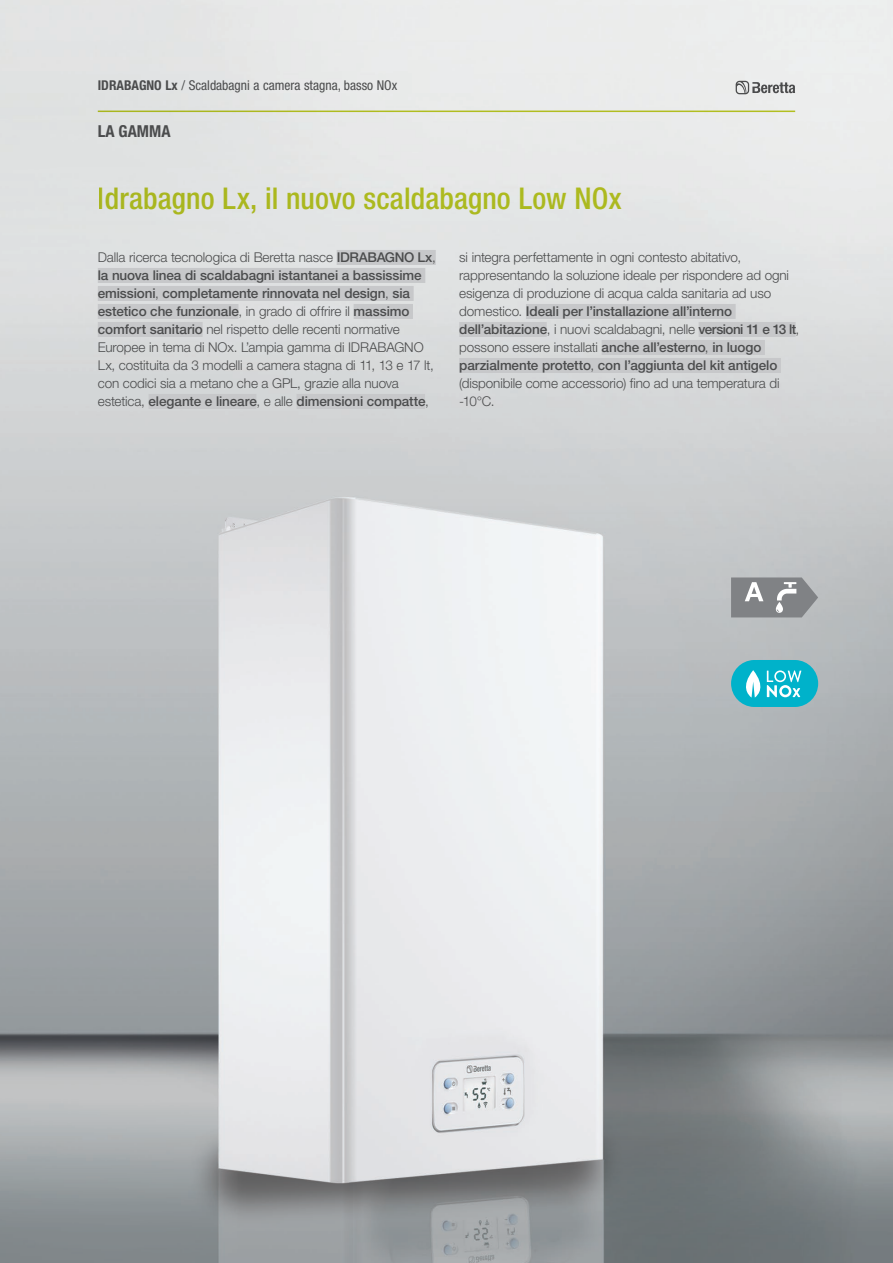
<style>
.page{position:relative;width:893px;height:1263px;background:#fff}
.page>*{position:absolute;margin:0;border:0;box-sizing:border-box;transform-origin:0 0}
.t1{font:500 condensed 30px "Helvetica Neue LT Std";letter-spacing:.005em;color:#c1ce23}
.t2{font:700 condensed 16.5px "Helvetica Neue LT Std";color:#4b4c4d}
.t3{font:300 13.5px/18px "Helvetica Neue LT Std";letter-spacing:-.01em;color:#4b4c4d}
.t4{font:condensed 13.5px "Helvetica Neue LT Std";color:#4b4c4d}
.s1{font-weight:700}
.s2{font-weight:500}
</style>
<div class="page">
<img style="left:0;top:0;width:893px;height:1263px">
<div style="left:337px;top:250px;width:99px;height:15px;background:#c7c8ca"></div>
<div style="left:98px;top:268px;width:327px;height:15px;background:#c7c8ca"></div>
<div style="left:98px;top:286px;width:316px;height:15px;background:#c7c8ca"></div>
<div style="left:98px;top:304px;width:140px;height:15px;background:#c7c8ca"></div>
<div style="left:354px;top:304px;width:59px;height:15px;background:#c7c8ca"></div>
<div style="left:98px;top:322px;width:105px;height:15px;background:#c7c8ca"></div>
<div style="left:149px;top:394px;width:107px;height:15px;background:#c7c8ca"></div>
<div style="left:297px;top:394px;width:128px;height:15px;background:#c7c8ca"></div>
<div style="left:526px;top:304px;width:210px;height:15px;background:#c7c8ca"></div>
<div style="left:459px;top:322px;width:88px;height:15px;background:#c7c8ca"></div>
<div style="left:699px;top:322px;width:97px;height:15px;background:#c7c8ca"></div>
<div style="left:602px;top:340px;width:163px;height:15px;background:#c7c8ca"></div>
<div style="left:459px;top:358px;width:322px;height:15px;background:#c7c8ca"></div>
<hr style="left:98px;top:111px;width:697px;height:1px;background:#c1ce23">
<svg style="left:736px;top:81px;width:59px;height:13px"></svg>
<svg style="left:731px;top:577px;width:87px;height:40px;background:#939597"></svg>
<svg style="left:731px;top:660px;width:87px;height:47px;background:#38bdcf"></svg>
<p class="t4" style="left:98px;top:78px;width:301px"><span class="s1">IDRABAGNO Lx</span> / Scaldabagni a camera stagna, basso NOx</p>
<p class="t2" style="left:98px;top:121px;width:74px">LA GAMMA</p>
<h1 class="t1" style="left:98px;top:180px;width:525px">Idrabagno Lx, il nuovo scaldabagno Low NOx</h1>
<p class="t3" style="left:98px;top:248px;width:339px">Dalla ricerca tecnologica di Beretta nasce <span class="s2">IDRABAGNO Lx</span>, <span class="s2">la nuova linea di scaldabagni istantanei a bassissime emissioni</span>, <span class="s2">completamente rinnovata nel design</span>, <span class="s2">sia estetico che funzionale</span>, in grado di offrire il <span class="s2">massimo comfort sanitario</span> nel rispetto delle recenti normative Europee in tema di NOx. L’ampia gamma di IDRABAGNO Lx, costituita da 3 modelli a camera stagna di 11, 13 e 17 lt, con codici sia a metano che a GPL, grazie alla nuova estetica, <span class="s2">elegante e lineare</span>, e alle <span class="s2">dimensioni compatte</span>,</p>
<p class="t3" style="left:459px;top:248px;width:342px">si integra perfettamente in ogni contesto abitativo, rappresentando la soluzione ideale per rispondere ad ogni esigenza di produzione di acqua calda sanitaria ad uso domestico. <span class="s2">Ideali per l’installazione all’interno dell’abitazione</span>, i nuovi scaldabagni, nelle <span class="s2">versioni 11 e 13 lt</span>, possono essere installati <span class="s2">anche all’esterno</span>, <span class="s2">in luogo parzialmente protetto</span>, <span class="s2">con l’aggiunta del kit antigelo </span>(disponibile come accessorio) fino ad una temperatura di -10°C.</p>
</div>
